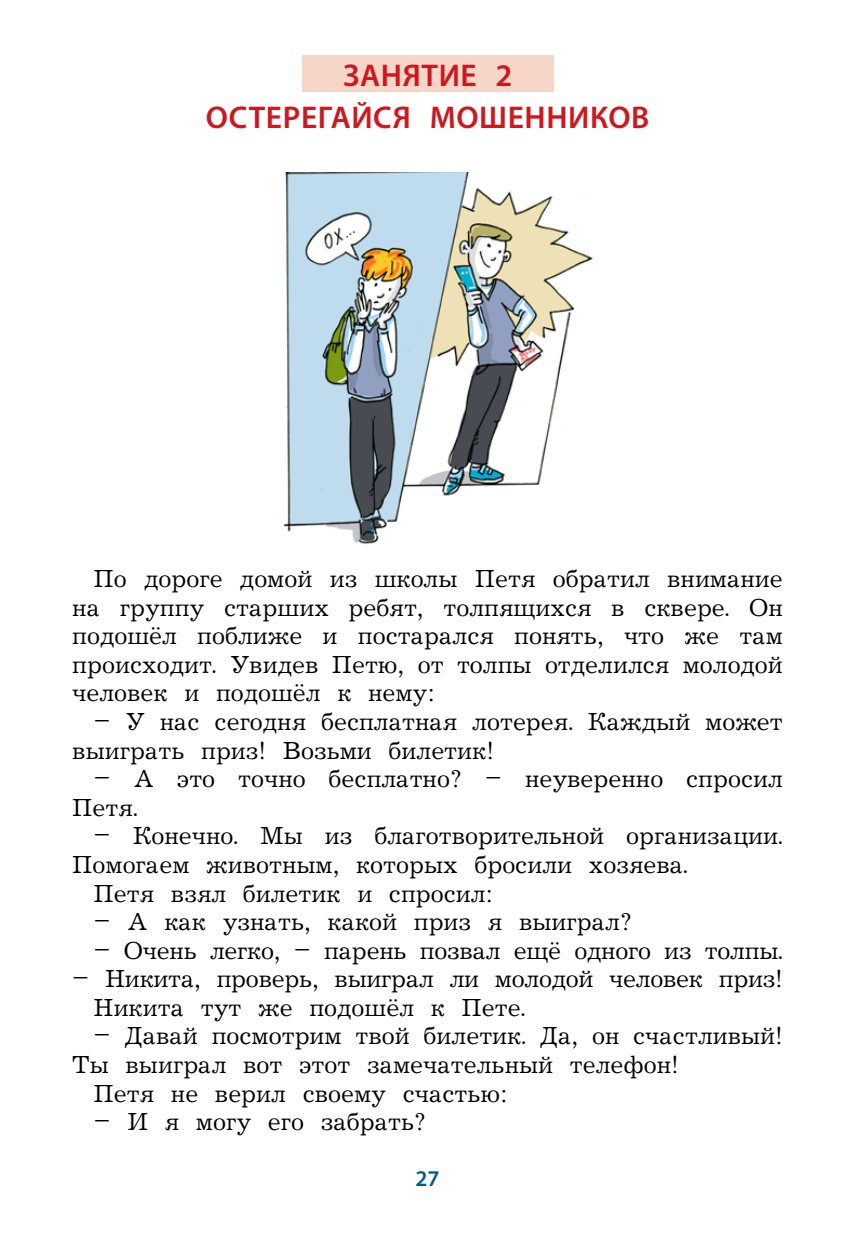
<style>
.page{position:relative;width:851px;height:1234px;background:#fff}
.page>*{position:absolute;margin:0;border:0;box-sizing:border-box;transform-origin:0 0}
.t1{font:600 31.5px/41.8px "Myriad Pro";letter-spacing:.02em;color:#ce171e;text-align:center}
.t2{font:25.5px/28.5px "Journal C";color:#000}
.t3{font:600 22.5px "Myriad Pro";color:#005b8e}
</style>
<div class="page">
<div style="left:302px;top:55px;width:251px;height:37px;background:#f6d6c9"></div>
<img style="left:283px;top:172px;width:310px;height:372px">
<p class="t1" style="left:206px;top:53px;width:445px">ЗАНЯТИЕ 2<br>ОСТЕРЕГАЙСЯ МОШЕННИКОВ</p>
<p class="t2" style="left:72px;top:565px;width:712px;text-align:justify;text-indent:21px">По дороге домой из школы Петя обратил внимание на группу старших ребят, толпящихся в сквере. Он подошёл поближе и постарался понять, что же там происходит. Увидев Петю, от толпы отделился молодой человек и подошёл к нему:</p>
<p class="t2" style="left:72px;top:708px;width:712px;text-indent:21px">– У нас сегодня бесплатная лотерея. Каждый может выиграть приз! Возьми билетик!</p>
<p class="t2" style="left:72px;top:765px;width:712px;text-indent:21px">– А это точно бесплатно? – неуверенно спросил<br>Петя.</p>
<p class="t2" style="left:94px;top:822px;width:690px">– Конечно. Мы из благотворительной организации.</p>
<p class="t2" style="left:72px;top:851px;width:617px">Помогаем животным, которых бросили хозяева.</p>
<p class="t2" style="left:94px;top:879px;width:401px">Петя взял билетик и спросил:</p>
<p class="t2" style="left:94px;top:908px;width:540px">– А как узнать, какой приз я выиграл?</p>
<p class="t2" style="left:94px;top:936px;width:690px">– Очень легко, – парень позвал ещё одного из толпы.</p>
<p class="t2" style="left:94px;top:965px;width:690px;text-indent:-21px">– Никита, проверь, выиграл ли молодой человек приз!<br>Никита тут же подошёл к Пете.</p>
<p class="t2" style="left:94px;top:1022px;width:690px">– Давай посмотрим твой билетик. Да, он счастливый!</p>
<p class="t2" style="left:72px;top:1051px;width:608px">Ты выиграл вот этот замечательный телефон!</p>
<p class="t2" style="left:94px;top:1079px;width:415px">Петя не верил своему счастью:</p>
<p class="t2" style="left:94px;top:1107px;width:334px">– И я могу его забрать?</p>
<p class="t3" style="left:415px;top:1163px;width:26px">27</p>
</div>
